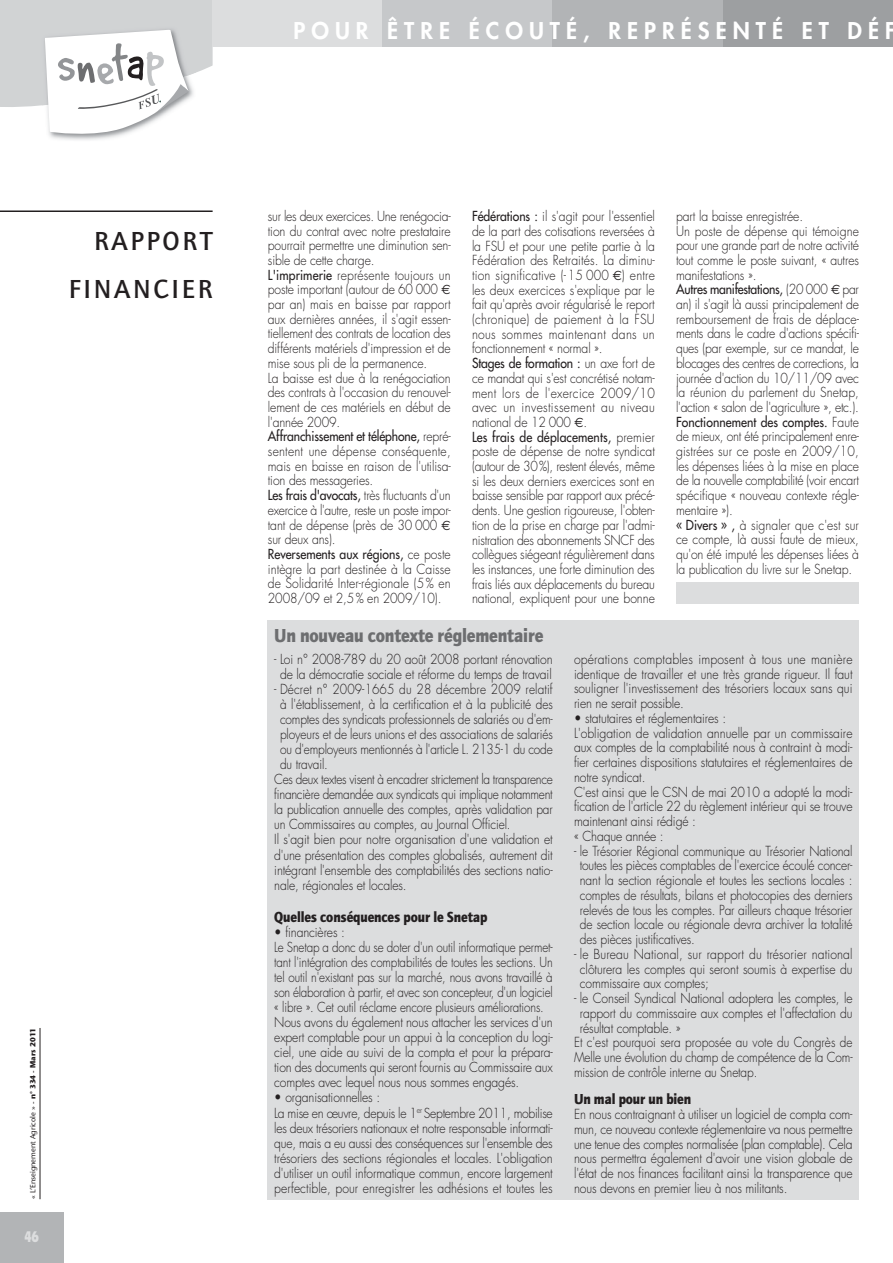
<style>
.page{position:relative;width:893px;height:1263px;background:#fff}
.page>*{position:absolute;margin:0;border:0;box-sizing:border-box;transform-origin:0 0}
.t1{font:700 27px/47.5px "Quay Itc T";letter-spacing:.1em;color:#231f20;text-align:right}
.t2{font:800 22.5px "Futura";letter-spacing:.27em;color:#fff}
.t3{font:900 19.5px "Quay Itc T";letter-spacing:-.01em;color:#6d6e70;scale:.9 1}
.t4{font:900 15px "Quay Itc T";letter-spacing:-.01em;color:#231f20;scale:.9 1}
.t5{font:900 condensed 15px "Flyer";color:#dcddde;scale:.9 1}
.t6{font:300 13.5px/14.7px "Futura";letter-spacing:-.01em;color:#231f20;scale:.9 1}
.t7{font:300 13.5px "Futura";letter-spacing:-.01em;color:#231f20;scale:.88 1}
.t8{font:300 13.5px/14.7px "Futura";letter-spacing:-.01em;color:#231f20;text-align:justify;scale:.89 1}
.t9{font:300 13.5px "Futura";letter-spacing:.01em;color:#231f20;scale:.9 1}
.t10{font:7.5px "Stone Sans";color:#231f20}
.s1{font-weight:700}
.s2{font-weight:400}
.s3{font-family:"Euro Sans";font-weight:400}
</style>
<div class="page">
<hr style="left:40px;top:1028px;width:1px;height:171px;background:#231f20">
<hr style="left:0;top:210px;width:213px;height:2px;background:#231f20">
<div style="left:723px;top:0;width:170px;height:47px;background:#9d9fa1"></div>
<div style="left:213px;top:0;width:170px;height:47px;background:#dcddde"></div>
<div style="left:383px;top:0;width:170px;height:47px;background:#c6c8ca"></div>
<div style="left:553px;top:0;width:170px;height:47px;background:#b2b4b6"></div>
<svg style="left:0;top:0;width:213px;height:138px"></svg>
<div style="left:268px;top:620px;width:591px;height:579px;background:#dcddde"></div>
<div style="left:676px;top:582px;width:183px;height:21px;background:#dcddde"></div>
<div style="left:0;top:1212px;width:64px;height:51px;background:#b2b4b6"></div>
<h2 class="t2" style="left:293px;top:20px;width:604px">POUR ÊTRE ÉCOUTÉ, REPRÉSENTÉ ET DÉF</h2>
<h1 class="t1" style="left:69px;top:218px;width:145px">RAPPORT<br>FINANCIER</h1>
<p class="t10" style="left:30px;top:1199px;width:173px;rotate:-90deg">« L’Enseignement Agricole » - <span class="s1">n° 334 - Mars 2011</span></p>
<p class="t5" style="left:25px;top:1231px;width:17px">46</p>
<p class="t6" style="left:268px;top:210px;width:205px">sur les deux exercices. Une renégocia&shy;tion du contrat avec notre prestataire pourrait permettre une diminution sen&shy;sible de cette charge.<br><span class="s2">L'imprimerie</span> représente toujours un poste important (autour de 60 000 <span class="s3">€ </span>par an) mais en baisse par rapport aux dernières années, il s'agit essen&shy;tiellement des contrats de location des différents matériels d'impression et de mise sous pli de la permanence.<br>La baisse est due à la renégociation des contrats à l'occasion du renouvel&shy;lement de ces matériels en début de l'année 2009.<br><span class="s2">Affranchissement et téléphone,</span> repré&shy;sentent une dépense conséquente, mais en baisse en raison de l'utilisa&shy;tion des messageries.<br><span class="s2">Les frais d'avocats,</span> très fluctuants d'un exercice à l'autre, reste un poste impor&shy;tant de dépense (près de 30 000 <span class="s3">€ </span>sur deux ans).<br><span class="s2">Reversements aux régions,</span> ce poste intègre la part destinée à la Caisse de Solidarité Inter-régionale (5 % en 2008/09 et 2,5 % en 2009/10).</p>
<p class="t6" style="left:472px;top:210px;width:205px"><span class="s2">Fédérations :</span> il s'agit pour l'essentiel de la part des cotisations reversées à la FSU et pour une petite partie à la Fédération des Retraités. La diminu&shy;tion significative (- 15 000 <span class="s3">€</span>) entre les deux exercices s'explique par le fait qu'après avoir régularisé le report (chronique) de paiement à la FSU nous sommes maintenant dans un fonctionnement « normal ».<br><span class="s2">Stages de formation :</span> un axe fort de ce mandat qui s'est concrétisé notam&shy;ment lors de l'exercice 2009/10 avec un investissement au niveau national de 12 000 <span class="s3">€</span>.<br><span class="s2">Les frais de déplacements,</span> premier poste de dépense de notre syndicat (autour de 30 %), restent élevés, même si les deux derniers exercices sont en baisse sensible par rapport aux précé&shy;dents. Une gestion rigoureuse, l'obten&shy;tion de la prise en charge par l'admi&shy;nistration des abonnements SNCF des collègues siégeant régulièrement dans les instances, une forte diminution des frais liés aux déplacements du bureau national, expliquent pour une bonne</p>
<p class="t6" style="left:676px;top:210px;width:205px">part la baisse enregistrée.<br>Un poste de dépense qui témoigne pour une grande part de notre activité tout comme le poste suivant, « autres manifestations ».<br><span class="s2">Autres manifestations,</span> (20 000 <span class="s3">€</span> par an) il s'agit là aussi principalement de remboursement de frais de déplace&shy;ments dans le cadre d'actions spécifi&shy;ques (par exemple, sur ce mandat, le blocages des centres de corrections, la journée d'action du 10/11/09 avec la réunion du parlement du Snetap, l'action « salon de l'agriculture », etc.).<br><span class="s2">Fonctionnement des comptes.</span> Faute de mieux, ont été principalement enre&shy;gistrées sur ce poste en 2009/10, les dépenses liées à la mise en place de la nouvelle comptabilité (voir encart spécifique « nouveau contexte régle&shy;mentaire »).<br><span class="s2">« Divers » ,</span> à signaler que c'est sur ce compte, là aussi faute de mieux, qu'on été imputé les dépenses liées à la publication du livre sur le Snetap.</p>
<h3 class="t3" style="left:274px;top:626px;width:300px">Un nouveau contexte réglementaire</h3>
<p class="t6" style="left:274px;top:652px;width:311px;text-align:center">- Loi n° 2008-789 du 20 août 2008 portant rénovation de la démocratie sociale et réforme du temps de travail</p>
<p class="t9" style="left:274px;top:683px;width:311px">- Décret n° 2009-1665 du 28 décembre 2009 relatif</p>
<p class="t7" style="left:280px;top:698px;width:311px">à l'établissement, à la certification et à la publicité des</p>
<p class="t7" style="left:280px;top:713px;width:311px">comptes des syndicats professionnels de salariés ou d'em-</p>
<p class="t7" style="left:280px;top:728px;width:311px">ployeurs et de leurs unions et des associations de salariés</p>
<p class="t7" style="left:280px;top:743px;width:311px">ou d'employeurs mentionnés à l'article L. 2135-1 du code</p>
<p class="t7" style="left:280px;top:758px;width:56px">du travail.</p>
<p class="t7" style="left:274px;top:773px;width:318px">Ces deux textes visent à encadrer strictement la transparence</p>
<p class="t7" style="left:274px;top:788px;width:318px">financière demandée aux syndicats qui implique notamment</p>
<p class="t7" style="left:274px;top:803px;width:318px">la publication annuelle des comptes, après validation par</p>
<p class="t7" style="left:274px;top:818px;width:270px">un Commissaires au comptes, au Journal Officiel.</p>
<p class="t6" style="left:274px;top:833px;width:311px">Il s'agit bien pour notre organisation d'une validation et</p>
<p class="t6" style="left:274px;top:848px;width:311px">d'une présentation des comptes globalisés, autrement dit</p>
<p class="t6" style="left:274px;top:863px;width:311px">intégrant l'ensemble des comptabilités des sections natio-</p>
<p class="t6" style="left:274px;top:878px;width:149px">nale, régionales et locales.</p>
<p class="t4" style="left:274px;top:909px;width:238px">Quelles conséquences pour le Snetap</p>
<p class="t6" style="left:274px;top:925px;width:311px">• financières :<br>Le Snetap a donc du se doter d'un outil informatique permet&shy;tant l'intégration des comptabilités de toutes les sections. Un tel outil n'existant pas sur la marché, nous avons travaillé à son élaboration à partir, et avec son concepteur, d'un logiciel « libre ». Cet outil réclame encore plusieurs améliorations.<br>Nous avons du également nous attacher les services d'un expert comptable pour un appui à la conception du logi&shy;ciel, une aide au suivi de la compta et pour la prépara&shy;tion des documents qui seront fournis au Commissaire aux comptes avec lequel nous nous sommes engagés.</p>
<p class="t6" style="left:274px;top:1091px;width:311px">• organisationnelles :<br>La mise en œuvre, depuis le 1<sup>er</sup> Septembre 2011, mobilise les deux trésoriers nationaux et notre responsable informati&shy;que, mais a eu aussi des conséquences sur l'ensemble des trésoriers des sections régionales et locales. L'obligation d'utiliser un outil informatique commun, encore largement perfectible, pour enregistrer les adhésions et toutes les</p>
<p class="t6" style="left:574px;top:653px;width:311px;text-align:justify">opérations comptables imposent à tous une manière identique de travailler et une très grande rigueur. Il faut souligner l'investissement des trésoriers locaux sans qui rien ne serait possible.</p>
<p class="t6" style="left:574px;top:712px;width:311px">• statutaires et réglementaires :<br>L'obligation de validation annuelle par un commissaire aux comptes de la comptabilité nous à contraint à modi&shy;fier certaines dispositions statutaires et réglementaires de notre syndicat.<br>C'est ainsi que le CSN de mai 2010 a adopté la modi&shy;fication de l'article 22 du règlement intérieur qui se trouve maintenant ainsi rédigé :<br>« Chaque année :</p>
<p class="t8" style="left:580px;top:844px;width:308px;text-indent:-6px">- le Trésorier Régional communique au Trésorier National toutes les pièces comptables de l'exercice écoulé concer&shy;nant la section régionale et toutes les sections locales : comptes de résultats, bilans et photocopies des derniers relevés de tous les comptes. Par ailleurs chaque trésorier de section locale ou régionale devra archiver la totalité des pièces justificatives.</p>
<p class="t6" style="left:580px;top:948px;width:305px;text-align:justify;text-indent:-6px">- le Bureau National, sur rapport du trésorier national clôturera les comptes qui seront soumis à expertise du commissaire aux comptes;</p>
<p class="t6" style="left:574px;top:992px;width:311px">- le Conseil Syndical National adoptera les comptes, le</p>
<p class="t6" style="left:580px;top:1007px;width:304px">rapport du commissaire aux comptes et l'affectation du</p>
<p class="t6" style="left:580px;top:1021px;width:113px">résultat comptable. »</p>
<p class="t7" style="left:574px;top:1036px;width:318px">Et c'est pourquoi sera proposée au vote du Congrès de</p>
<p class="t7" style="left:574px;top:1051px;width:318px">Melle une évolution du champ de compétence de la Com-</p>
<p class="t7" style="left:574px;top:1066px;width:210px">mission de contrôle interne au Snetap.</p>
<p class="t4" style="left:574px;top:1092px;width:132px">Un mal pour un bien</p>
<p class="t6" style="left:574px;top:1108px;width:311px;text-align:justify">En nous contraignant à utiliser un logiciel de compta com&shy;mun, ce nouveau contexte réglementaire va nous permettre une tenue des comptes normalisée (plan comptable). Cela nous permettra également d'avoir une vision globale de l'état de nos finances facilitant ainsi la transparence que nous devons en premier lieu à nos militants.</p>
</div>
